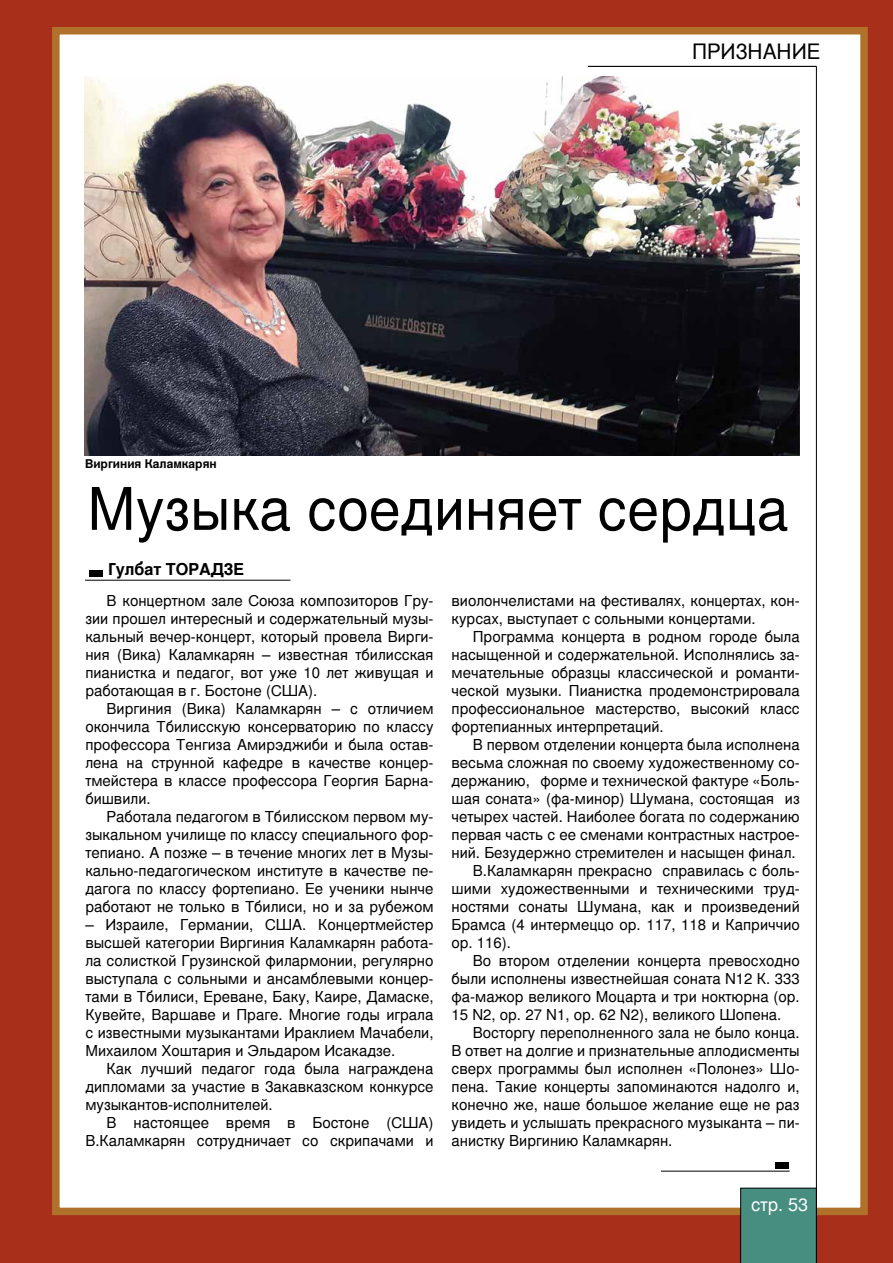
<style>
.page{position:relative;width:893px;height:1263px;background:#a82f19}
.page>*{position:absolute;margin:0;border:0;box-sizing:border-box;transform-origin:0 0}
.t1{font:58.8px "Nimbus San LCY";color:#000}
.t2{font:21.15px "Nimbus San LCY";color:#000}
.t3{font:18px "Nimbus San LCY";color:#fff}
.t4{font:700 16.2px "Nimbus San LCY";color:#000}
.t5{font:15px/18px "Nimbus San LCY";color:#000;text-align:justify}
.t6{font:700 12px "Nimbus San LCY";color:#000}
</style>
<div class="page">
<div style="left:52px;top:27px;width:816px;height:1188px;background:#fff;border:8px solid #b0722a"></div>
<div style="left:740px;top:1188px;width:76px;height:75px;background:#478e81"></div>
<div style="left:90px;top:570px;width:13px;height:6px;background:#000"></div>
<hr style="left:85px;top:580px;width:205px;height:1px;background:#000">
<img style="left:84px;top:77px;width:715px;height:379px">
<div style="left:775px;top:1162px;width:14px;height:6px;background:#000"></div>
<hr style="left:661px;top:1171px;width:129px;height:1px;background:#000">
<hr style="left:816px;top:66px;width:1px;height:1197px;background:#000">
<hr style="left:588px;top:66px;width:228px;height:1px;background:#000">
<p class="t6" style="left:85px;top:457px;width:133px">Виргиния Каламкарян</p>
<h2 class="t2" style="left:692px;top:39px;width:130px">признание</h2>
<h1 class="t1" style="left:87px;top:475px;width:703px">Музыка соединяет сердца</h1>
<p class="t4" style="left:108px;top:560px;width:127px">Гулбат ТОРАДЗЕ</p>
<p class="t5" style="left:85px;top:591px;width:350px;text-indent:21px">В концертном зале Союза композиторов Гру&shy;зии прошел интересный и содержательный музы&shy;кальный вечер-концерт, который провела Вирги&shy;ния (Вика) Каламкарян – известная тбилисская пианистка и педагог, вот уже 10 лет живущая и работающая в г. Бостоне (США</p>
<p class="t5" style="left:308px;top:681px;width:11px">).</p>
<p class="t5" style="left:107px;top:699px;width:328px">Виргиния (Вика) Каламкарян – с отличием</p>
<p class="t5" style="left:85px;top:717px;width:350px">окончила Тбилисскую консерваторию по классу</p>
<p class="t5" style="left:85px;top:735px;width:350px">профессора Тенгиза Амирэджиби и была остав-</p>
<p class="t5" style="left:85px;top:753px;width:350px">лена на струнной кафедре в качестве концер-</p>
<p class="t5" style="left:85px;top:771px;width:350px">тмейстера в классе профессора Георгия Барна-</p>
<p class="t5" style="left:85px;top:789px;width:67px">бишвили.</p>
<p class="t5" style="left:107px;top:807px;width:328px">Работала педагогом в Тбилисском первом му-</p>
<p class="t5" style="left:85px;top:825px;width:350px">зыкальном училище по классу специального фор-</p>
<p class="t5" style="left:85px;top:843px;width:350px">тепиано. А позже – в течение многих лет в Музы-</p>
<p class="t5" style="left:85px;top:861px;width:350px">кально-педагогическом институте в качестве пе-</p>
<p class="t5" style="left:85px;top:879px;width:350px">дагога по классу фортепиано. Ее ученики нынче</p>
<p class="t5" style="left:85px;top:897px;width:350px">работают не только в Тбилиси, но и за рубежом</p>
<p class="t5" style="left:85px;top:915px;width:193px">– Израиле, Германии, США</p>
<p class="t5" style="left:85px;top:915px;width:350px;text-indent:217px">. Концертмейстер высшей категории Виргиния Каламкарян работа&shy;ла солисткой Грузинской филармонии, регулярно выступала с сольными и ансамблевыми концер&shy;тами в Тбилиси, Ереване, Баку, Каире, Дамаске, Кувейте, Варшаве и П раге. Многие годы играла с известными музыкантами И раклием Мачабели, Михаилом Хоштария и Эльдаром И сакадзе.</p>
<p class="t5" style="left:107px;top:1059px;width:328px">Как лучший педагог года была награждена</p>
<p class="t5" style="left:85px;top:1077px;width:350px">дипломами за участие в Закавказском конкурсе</p>
<p class="t5" style="left:85px;top:1095px;width:189px">музыкантов-исполнителей.</p>
<p class="t5" style="left:107px;top:1113px;width:298px">В настоящее время в Бостоне (США</p>
<p class="t5" style="left:85px;top:1113px;width:350px;text-align:right">)<br>В.Каламкарян сотрудничает со скрипачами и</p>
<p class="t5" style="left:452px;top:591px;width:350px">виолончелистами на фестивалях, концертах, кон&shy;курсах, выступает с сольными концертами.</p>
<p class="t5" style="left:452px;top:627px;width:350px;text-indent:21px">П рограмма концерта в родном городе была насыщенной и содержательной. Исполнялись за&shy;мечательные образцы классической и романти&shy;ческой музыки. П ианистка продемонстрировала профессиональное мастерство, высокий класс фортепианных интерпретаций.</p>
<p class="t5" style="left:473px;top:735px;width:328px">В первом отделении концерта была исполнена</p>
<p class="t5" style="left:452px;top:753px;width:350px">весьма сложная по своему художественному со-</p>
<p class="t5" style="left:452px;top:771px;width:350px">держанию, форме и технической фактуре «Боль-</p>
<p class="t5" style="left:452px;top:789px;width:350px">шая соната» (фа-минор) Шумана, состоящая из</p>
<p class="t5" style="left:452px;top:807px;width:350px">четырех частей. Н аиболее богата по содержанию</p>
<p class="t5" style="left:452px;top:825px;width:350px">первая часть с ее сменами контрастных настрое-</p>
<p class="t5" style="left:452px;top:843px;width:346px">ний. Безудержно стремителен и насыщен финал.</p>
<p class="t5" style="left:473px;top:861px;width:328px">В.Каламкарян прекрасно справилась с боль-</p>
<p class="t5" style="left:452px;top:879px;width:350px">шими художественными и техническими труд-</p>
<p class="t5" style="left:452px;top:897px;width:350px">ностями сонаты Шумана, как и произведений</p>
<p class="t5" style="left:452px;top:915px;width:350px">Брамса (4 интермеццо ор. 117, 118 и Каприччио</p>
<p class="t5" style="left:452px;top:933px;width:61px">ор. 116).</p>
<p class="t5" style="left:473px;top:951px;width:328px">Во втором отделении концерта превосходно</p>
<p class="t5" style="left:452px;top:969px;width:350px">были исполнены известнейшая соната N12 К. 333</p>
<p class="t5" style="left:452px;top:987px;width:350px">фа-мажор великого Моцарта и три ноктюрна (ор.</p>
<p class="t5" style="left:452px;top:1005px;width:331px">15 N2, ор. 27 N1, ор. 62 N2), великого Шопена.</p>
<p class="t5" style="left:473px;top:1023px;width:328px">Восторгу переполненного зала не было конца.</p>
<p class="t5" style="left:452px;top:1041px;width:350px">В ответ на долгие и признательные аплодисменты</p>
<p class="t5" style="left:452px;top:1059px;width:350px">сверх программы был исполнен «Полонез» Шо-</p>
<p class="t5" style="left:452px;top:1077px;width:350px">пена. Такие концерты запоминаются надолго и,</p>
<p class="t5" style="left:452px;top:1095px;width:350px">конечно же, наше большое желание еще не раз</p>
<p class="t5" style="left:452px;top:1113px;width:350px">увидеть и услышать прекрасного музыканта – пи-</p>
<p class="t5" style="left:452px;top:1131px;width:222px">анистку Виргинию Каламкарян.</p>
<p class="t3" style="left:751px;top:1194px;width:59px">стр. 53</p>
</div>
